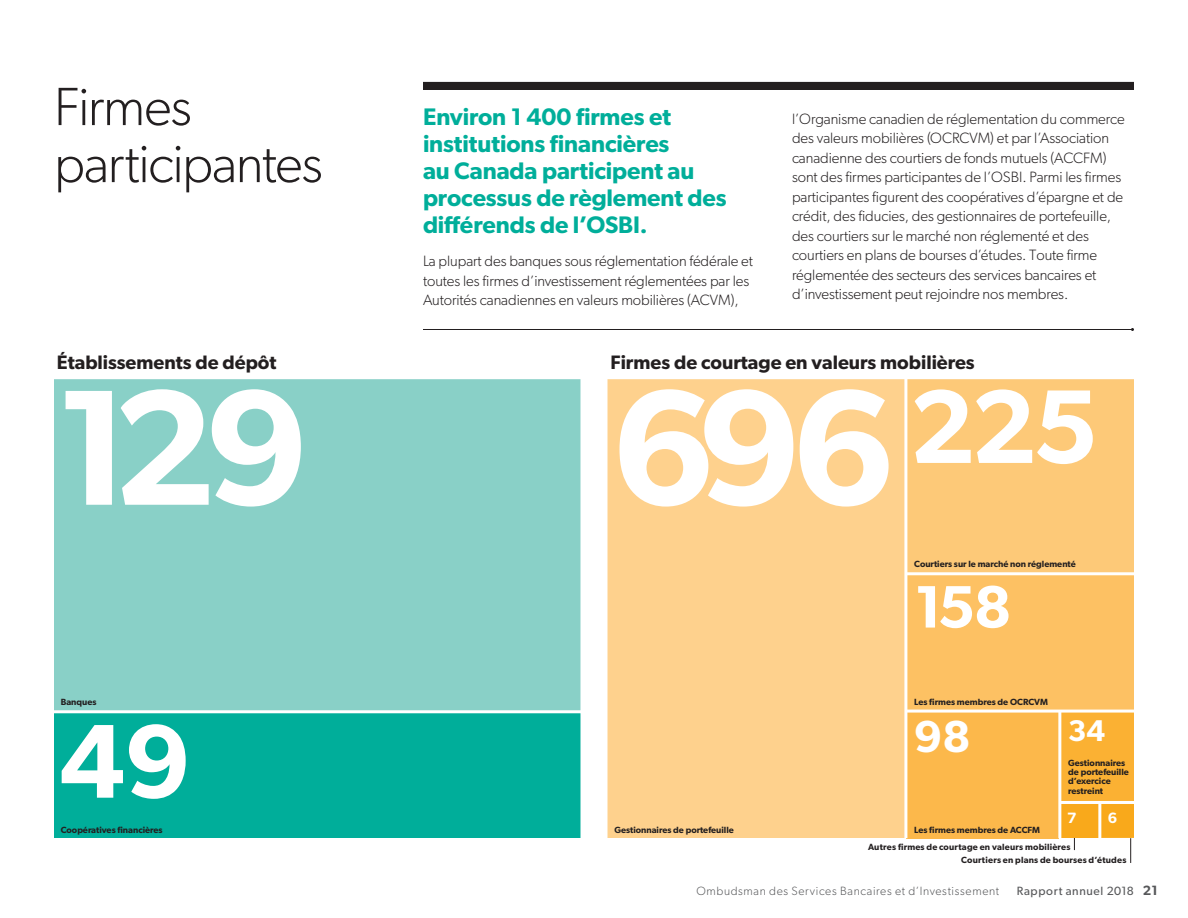
<style>
.page{position:relative;width:1188px;height:918px;background:#fff}
.page>*{position:absolute;margin:0;border:0;box-sizing:border-box;transform-origin:0 0}
.t1{font:600 165px "Gibson";letter-spacing:-.08em;color:#fff}
.t2{font:600 105px "Gibson";color:#fff}
.t3{font:600 60px "Gibson";color:#fff}
.t4{font:300 54px/57px "Gibson";letter-spacing:-.025em;color:#231f20}
.t5{font:600 45px "Gibson";color:#fff}
.t6{font:600 30px "Gibson";color:#fff}
.t7{font:600 24px/27px "Gibson";letter-spacing:-.005em;color:#00ae9a}
.t8{font:600 19.5px "Gibson";color:#231f20}
.t9{font:300 15px/19.5px "Gibson";letter-spacing:-.005em;color:#231f20}
.t10{font:600 15px "Gibson";color:#fff}
.t11{font:300 12px "Gibson";letter-spacing:.055em;color:#57585a}
.t12{font:12px "Gibson";letter-spacing:.055em;color:#57585a}
.t13{font:600 9px/9.3px "Gibson";color:#231f20}
.t14{font:600 9px/12.9px "Gibson";letter-spacing:.02em;color:#231f20}
.s1{font-weight:600;font-size:13.5px}
</style>
<div class="page">
<div style="left:423px;top:82px;width:711px;height:8px;background:#231f20"></div>
<hr style="left:423px;top:329px;width:709px;height:1px;background:#231f20">
<hr style="left:1130px;top:833px;width:1px;height:30px;background:#231f20">
<div style="left:607px;top:379px;width:298px;height:459px;background:#fed18d"></div>
<div style="left:907px;top:379px;width:227px;height:194px;background:#fdc978"></div>
<svg style="left:906px;top:575px;width:228px;height:275px;background:#fcc060"></svg>
<div style="left:54px;top:379px;width:527px;height:332px;background:#89d0c7"></div>
<div style="left:54px;top:713px;width:527px;height:125px;background:#00ae9a"></div>
<h3 class="t4" style="left:54px;top:77px;width:270px">Firmes participantes</h3>
<h3 class="t7" style="left:423px;top:103px;width:305px">Environ 1 400 firmes et institutions financières<br>au Canada participent au processus de règlement des différends de l’OSBI.</h3>
<p class="t9" style="left:423px;top:251px;width:332px">La plupart des banques sous réglementation fédérale et toutes les firmes d’investissement réglementées par les<br>Autorités canadiennes en valeurs mobilières (ACVM),</p>
<p class="t9" style="left:792px;top:109px;width:334px">l’Organisme canadien de réglementation du commerce des valeurs mobilières (OCRCVM) et par l’Association canadienne des courtiers de fonds mutuels (ACCFM) sont des firmes participantes de l’OSBI. Parmi les firmes participantes figurent des coopératives d’épargne et de crédit, des fiducies, des gestionnaires de portefeuille, des courtiers sur le marché non réglementé et des courtiers en plans de bourses d’études. Toute firme réglementée des secteurs des services bancaires et d’investissement peut rejoindre nos membres.</p>
<h3 class="t8" style="left:57px;top:350px;width:221px">Établissements de dépôt</h3>
<h3 class="t8" style="left:611px;top:350px;width:366px">Firmes de courtage en valeurs mobilières</h3>
<h1 class="t1" style="left:55px;top:349px;width:256px">129</h1>
<h1 class="t1" style="left:611px;top:349px;width:285px">696</h1>
<h2 class="t2" style="left:909px;top:364px;width:190px">225</h2>
<p class="t13" style="left:914px;top:559px;width:163px">Courtiers sur le marché non réglementé</p>
<h3 class="t3" style="left:914px;top:571px;width:99px">158</h3>
<p class="t13" style="left:61px;top:697px;width:37px">Banques</p>
<p class="t13" style="left:914px;top:697px;width:135px">Les firmes membres de OCRCVM</p>
<h2 class="t2" style="left:59px;top:699px;width:133px">49</h2>
<h3 class="t5" style="left:914px;top:709px;width:58px">98</h3>
<h3 class="t6" style="left:1068px;top:713px;width:39px">34</h3>
<p class="t13" style="left:1068px;top:758px;width:62px">Gestionnaires de portefeuille d’exercice restreint</p>
<p class="t10" style="left:1067px;top:809px;width:11px">7</p>
<p class="t10" style="left:1108px;top:809px;width:11px">6</p>
<p class="t13" style="left:61px;top:825px;width:103px">Coopératives financières</p>
<p class="t13" style="left:614px;top:825px;width:121px">Gestionnaires de portefeuille</p>
<p class="t13" style="left:914px;top:825px;width:127px">Les firmes membres de ACCFM</p>
<p class="t14" style="left:961px;top:840px;width:167px;text-indent:-93px">Autres firmes de courtage en valeurs mobilières<br>Courtiers en plans de bourses d’études</p>
<p class="t11" style="left:697px;top:884px;width:304px">Ombudsman des Services Bancaires et d’Investissement</p>
<p class="t12" style="left:1017px;top:884px;width:142px">Rapport annuel 2018 <span class="s1">21</span></p>
</div>
